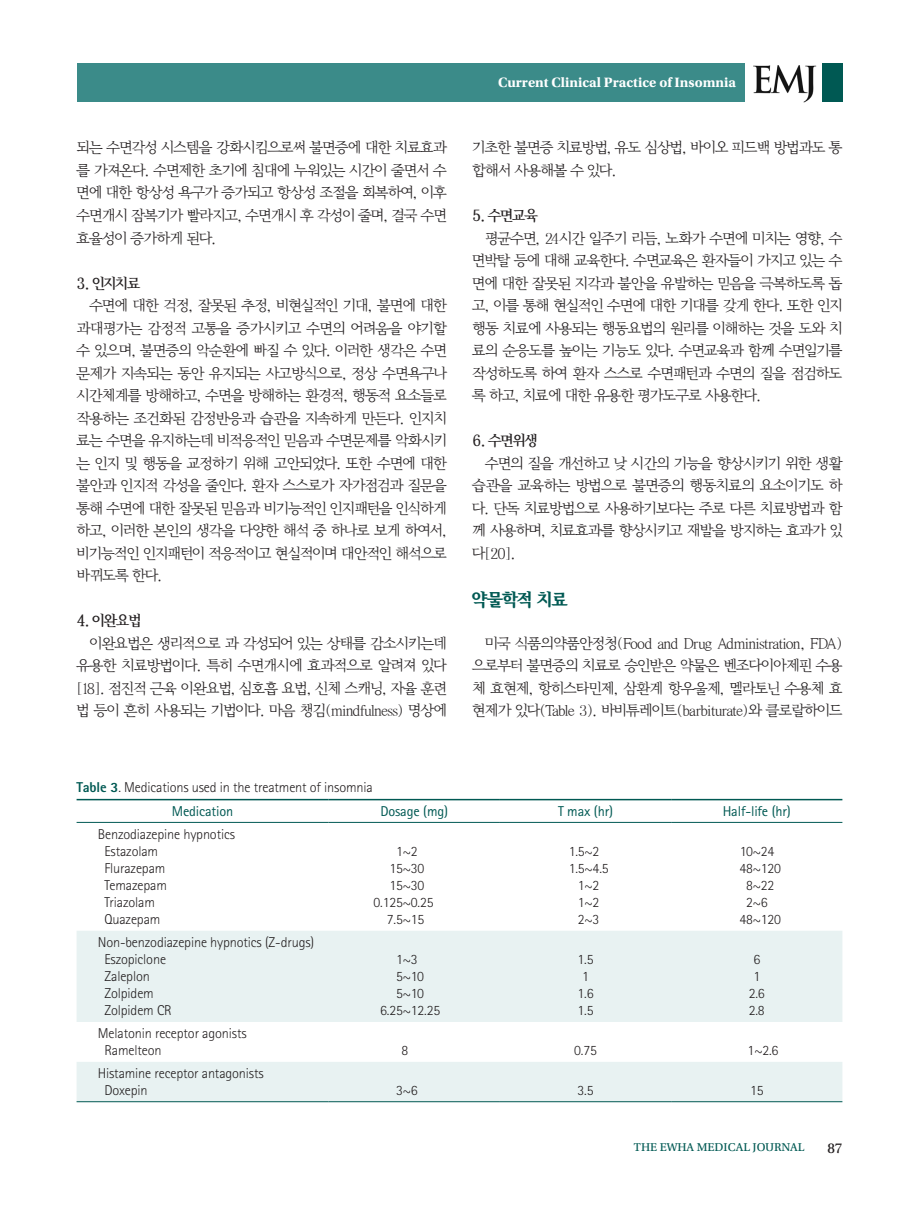
<style>
.page{position:relative;width:919px;height:1217px;background:#fff}
.page>*{position:absolute;margin:0;border:0;box-sizing:border-box;transform-origin:0 0}
.국문서론{font:18px "Y Batang 160";color:#005953}
.국문본문{font:15px/22.5px "Y Batang 120";letter-spacing:-.035em;color:#231f20;text-align:justify}
.국문서론1{font:15px "Y Batang 140";letter-spacing:-.05em;color:#231f20}
.t1{font:15px "Utopia Std Capt";color:#231f20}
.영문-표{font:300 14.25px "Rotis Sans Serif Std";letter-spacing:-.01em;color:#231f20}
.영문-표-2{font:14.25px "Rotis Sans Serif Std";letter-spacing:-.01em;color:#005953}
.t2{font:700 14.25px "Utopia Std";color:#fff}
.t3{font:12px "Utopia Std Capt";color:#005953}
.s1{font-weight:800;color:#005953}
</style>
<div class="page">
<div style="left:77px;top:63px;width:667px;height:39px;background:#3b8b89"></div>
<div style="left:822px;top:63px;width:20px;height:39px;background:#005953"></div>
<img style="left:753px;top:65px;width:63px;height:37px">
<svg style="left:77px;top:931px;width:765px;height:170px;fill:#e8f2f2"></svg>
<hr style="left:77px;top:798px;width:251px;height:2px;background:#005953">
<hr style="left:328px;top:798px;width:172px;height:2px;background:#005953">
<hr style="left:500px;top:798px;width:171px;height:2px;background:#005953">
<hr style="left:671px;top:798px;width:171px;height:2px;background:#005953">
<hr style="left:77px;top:821px;width:251px;height:1px;background:#005953">
<hr style="left:328px;top:821px;width:172px;height:1px;background:#005953">
<hr style="left:500px;top:821px;width:171px;height:1px;background:#005953">
<hr style="left:671px;top:821px;width:171px;height:1px;background:#005953">
<hr style="left:77px;top:1101px;width:251px;height:1px;background:#005953">
<hr style="left:328px;top:1101px;width:172px;height:1px;background:#005953">
<hr style="left:500px;top:1101px;width:171px;height:1px;background:#005953">
<hr style="left:671px;top:1101px;width:171px;height:1px;background:#005953">
<p class="국문본문" style="left:77px;top:137px;width:371px">되는 수면각성 시스템을 강화시킴으로써 불면증에 대한 치료효과 를 가져온다. 수면제한 초기에 침대에 누워있는 시간이 줄면서 수 면에 대한 항상성 욕구가 증가되고 항상성 조절을 회복하여, 이후 수면개시 잠복기가 빨라지고, 수면개시 후 각성이 줄며, 결국 수면 효율성이 증가하게 된다.</p>
<p class="국문서론1" style="left:77px;top:275px;width:65px">3. 인지치료</p>
<p class="국문본문" style="left:77px;top:295px;width:371px;text-indent:13px">수면에 대한 걱정, 잘못된 추정, 비현실적인 기대, 불면에 대한 과대평가는 감정적 고통을 증가시키고 수면의 어려움을 야기할 수 있으며, 불면증의 악순환에 빠질 수 있다. 이러한 생각은 수면 문제가 지속되는 동안 유지되는 사고방식으로, 정상 수면욕구나 시간체계를 방해하고, 수면을 방해하는 환경적, 행동적 요소들로 작용하는 조건화된 감정반응과 습관을 지속하게 만든다. 인지치 료는 수면을 유지하는데 비적응적인 믿음과 수면문제를 악화시키 는 인지 및 행동을 교정하기 위해 고안되었다. 또한 수면에 대한 불안과 인지적 각성을 줄인다. 환자 스스로가 자가점검과 질문을 통해 수면에 대한 잘못된 믿음과 비기능적인 인지패턴을 인식하게 하고, 이러한 본인의 생각을 다양한 해석 중 하나로 보게 하여서, 비기능적인 인지패턴이 적응적이고 현실적이며 대안적인 해석으로 바뀌도록 한다.</p>
<p class="국문서론1" style="left:77px;top:613px;width:66px">4. 이완요법</p>
<p class="국문본문" style="left:77px;top:632px;width:371px;text-indent:13px">이완요법은 생리적으로 과 각성되어 있는 상태를 감소시키는데 유용한 치료방법이다. 특히 수면개시에 효과적으로 알려져 있다 [18]. 점진적 근육 이완요법, 심호흡 요법, 신체 스캐닝, 자율 훈련 법 등이 흔히 사용되는 기법이다. 마음 챙김(mindfulness) 명상에</p>
<p class="t2" style="left:498px;top:74px;width:239px">Current Clinical Practice of Insomnia</p>
<p class="국문본문" style="left:472px;top:137px;width:371px">기초한 불면증 치료방법, 유도 심상법, 바이오 피드백 방법과도 통 합해서 사용해볼 수 있다.</p>
<p class="국문서론1" style="left:472px;top:208px;width:67px">5. 수면교육</p>
<p class="국문본문" style="left:472px;top:227px;width:371px;text-indent:13px">평균수면, 24시간 일주기 리듬, 노화가 수면에 미치는 영향, 수 면박탈 등에 대해 교육한다. 수면교육은 환자들이 가지고 있는 수 면에 대한 잘못된 지각과 불안을 유발하는 믿음을 극복하도록 돕 고, 이를 통해 현실적인 수면에 대한 기대를 갖게 한다. 또한 인지 행동 치료에 사용되는 행동요법의 원리를 이해하는 것을 도와 치 료의 순응도를 높이는 기능도 있다. 수면교육과 함께 수면일기를 작성하도록 하여 환자 스스로 수면패턴과 수면의 질을 점검하도 록 하고, 치료에 대한 유용한 평가도구로 사용한다.</p>
<p class="국문서론1" style="left:472px;top:433px;width:67px">6. 수면위생</p>
<p class="국문본문" style="left:472px;top:452px;width:371px;text-indent:13px">수면의 질을 개선하고 낮 시간의 기능을 향상시키기 위한 생활 습관을 교육하는 방법으로 불면증의 행동치료의 요소이기도 하 다. 단독 치료방법으로 사용하기보다는 주로 다른 치료방법과 함 께 사용하며, 치료효과를 향상시키고 재발을 방지하는 효과가 있 다[20].</p>
<p class="국문서론" style="left:472px;top:590px;width:97px">약물학적 치료</p>
<p class="국문본문" style="left:472px;top:632px;width:371px;text-indent:13px">미국 식품의약품안정청(Food and Drug Administration, FDA) 으로부터 불면증의 치료로 승인받은 약물은 벤조다이아제핀 수용 체 효현제, 항히스타민제, 삼환계 항우울제, 멜라토닌 수용체 효 현제가 있다(Table 3). 바비튜레이트(barbiturate)와 클로랄하이드</p>
<p class="영문-표" style="left:77px;top:779px;width:298px"><span class="s1">Table 3</span>. Medications used in the treatment of insomnia</p>
<p class="영문-표-2" style="left:172px;top:802px;width:63px">Medication</p>
<p class="영문-표-2" style="left:380px;top:802px;width:69px">Dosage (mg)</p>
<p class="영문-표-2" style="left:558px;top:802px;width:56px">T max (hr)</p>
<p class="영문-표-2" style="left:722px;top:802px;width:70px">Half-life (hr)</p>
<p class="영문-표" style="left:98px;top:825px;width:139px">Benzodiazepine hypnotics</p>
<p class="영문-표" style="left:104px;top:842px;width:55px">Estazolam</p>
<p class="영문-표" style="left:104px;top:859px;width:62px">Flurazepam</p>
<p class="영문-표" style="left:104px;top:876px;width:64px">Temazepam</p>
<p class="영문-표" style="left:104px;top:893px;width:52px">Triazolam</p>
<p class="영문-표" style="left:104px;top:911px;width:57px">Quazepam</p>
<p class="영문-표" style="left:396px;top:842px;width:23px">1~2</p>
<p class="영문-표" style="left:389px;top:859px;width:37px">15~30</p>
<p class="영문-표" style="left:389px;top:876px;width:37px">15~30</p>
<p class="영문-표" style="left:373px;top:893px;width:62px">0.125~0.25</p>
<p class="영문-표" style="left:387px;top:911px;width:39px">7.5~15</p>
<p class="영문-표" style="left:568px;top:842px;width:32px">1.5~2</p>
<p class="영문-표" style="left:568px;top:859px;width:42px">1.5~4.5</p>
<p class="영문-표" style="left:578px;top:876px;width:23px">1~2</p>
<p class="영문-표" style="left:578px;top:893px;width:23px">1~2</p>
<p class="영문-표" style="left:578px;top:911px;width:23px">2~3</p>
<p class="영문-표" style="left:739px;top:842px;width:36px">10~24</p>
<p class="영문-표" style="left:739px;top:859px;width:43px">48~120</p>
<p class="영문-표" style="left:746px;top:876px;width:30px">8~22</p>
<p class="영문-표" style="left:746px;top:893px;width:23px">2~6</p>
<p class="영문-표" style="left:739px;top:911px;width:43px">48~120</p>
<p class="영문-표" style="left:98px;top:933px;width:218px">Non-benzodiazepine hypnotics (Z-drugs)</p>
<p class="영문-표" style="left:104px;top:950px;width:63px">Eszopiclone</p>
<p class="영문-표" style="left:104px;top:968px;width:47px">Zaleplon</p>
<p class="영문-표" style="left:104px;top:985px;width:51px">Zolpidem</p>
<p class="영문-표" style="left:104px;top:1002px;width:69px">Zolpidem CR</p>
<p class="영문-표" style="left:396px;top:950px;width:23px">1~3</p>
<p class="영문-표" style="left:396px;top:968px;width:29px">5~10</p>
<p class="영문-표" style="left:396px;top:985px;width:29px">5~10</p>
<p class="영문-표" style="left:380px;top:1002px;width:62px">6.25~12.25</p>
<p class="영문-표" style="left:577px;top:950px;width:18px">1.5</p>
<p class="영문-표" style="left:582px;top:968px;width:8px">1</p>
<p class="영문-표" style="left:577px;top:985px;width:18px">1.6</p>
<p class="영문-표" style="left:577px;top:1002px;width:18px">1.5</p>
<p class="영문-표" style="left:753px;top:950px;width:8px">6</p>
<p class="영문-표" style="left:753px;top:968px;width:8px">1</p>
<p class="영문-표" style="left:748px;top:985px;width:18px">2.6</p>
<p class="영문-표" style="left:748px;top:1002px;width:18px">2.8</p>
<p class="영문-표" style="left:98px;top:1024px;width:150px">Melatonin receptor agonists</p>
<p class="영문-표" style="left:104px;top:1042px;width:59px">Ramelteon</p>
<p class="영문-표" style="left:401px;top:1042px;width:8px">8</p>
<p class="영문-표" style="left:574px;top:1042px;width:24px">0.75</p>
<p class="영문-표" style="left:747px;top:1042px;width:32px">1~2.6</p>
<p class="영문-표" style="left:98px;top:1064px;width:167px">Histamine receptor antagonists</p>
<p class="영문-표" style="left:104px;top:1081px;width:45px">Doxepin</p>
<p class="영문-표" style="left:396px;top:1081px;width:23px">3~6</p>
<p class="영문-표" style="left:577px;top:1081px;width:18px">3.5</p>
<p class="영문-표" style="left:750px;top:1081px;width:15px">15</p>
<p class="t3" style="left:634px;top:1140px;width:172px">THE EWHA MEDICAL JOURNAL</p>
<p class="t1" style="left:827px;top:1139px;width:17px">87</p>
</div>
